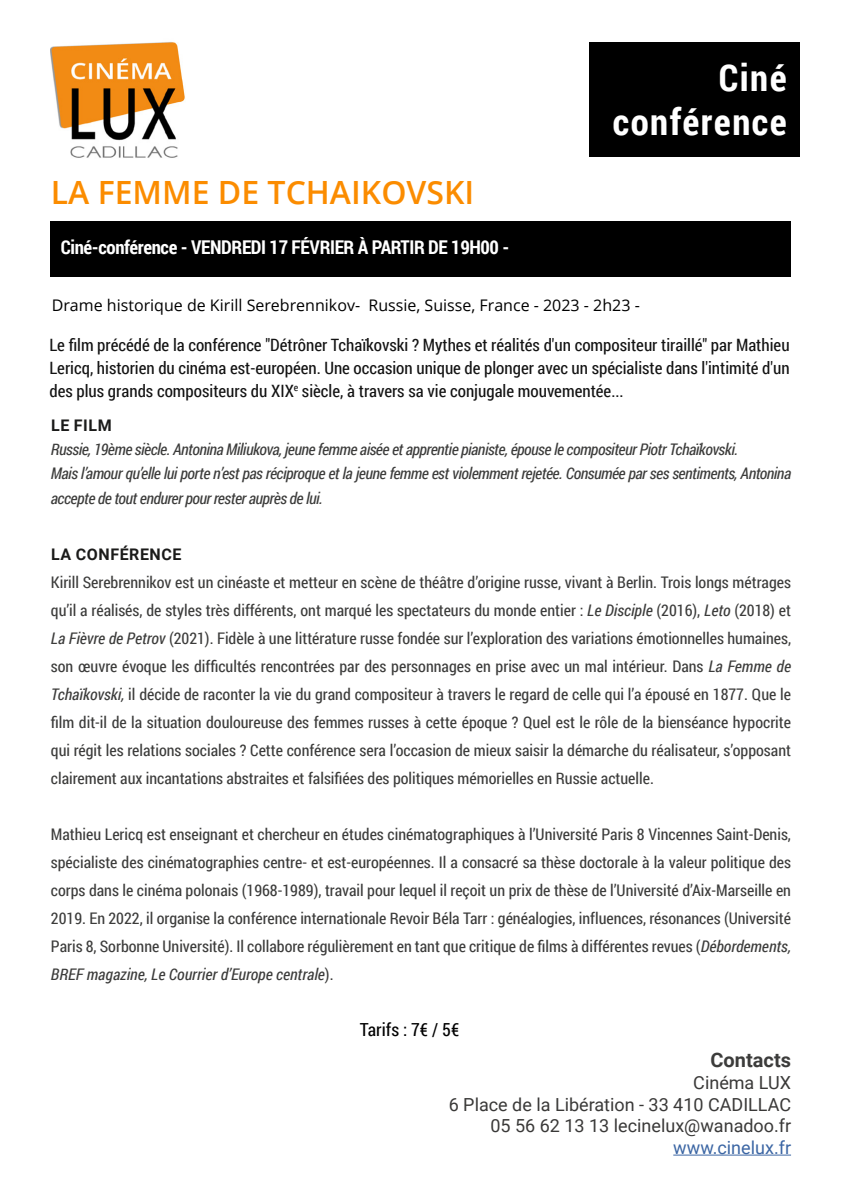
<style>
.page{position:relative;width:842px;height:1191px;background:#fff}
.page>*{position:absolute;margin:0;border:0;box-sizing:border-box;transform-origin:0 0}
.t1{font:700 37px/44px "Roboto Condensed";letter-spacing:.04em;color:#fff;text-align:right}
.t2{font:600 32px "Open Sans";color:#fb8c00}
.t3{font:700 20px "Roboto";color:#3c3c3b}
.t4{font:700 19px "Roboto Condensed";letter-spacing:-.02em;color:#fff}
.t5{font:18px/21.6px "Roboto";color:#3a3938;text-align:right}
.t6{font:18px "Roboto";color:#3c66a4}
.t7{font:18px "Roboto Condensed";color:#000}
.t8{font:17px/23px "Roboto Condensed";color:#131313;text-align:justify}
.t9{font:16px/28px "Roboto Condensed";color:#3c3c3b;text-align:justify}
.t10{font:italic 16px/24px "Roboto Condensed";letter-spacing:-.03em;color:#3c3c3b}
.t11{font:16px "Open Sans";color:#000}
.t12{font:700 16px "Roboto";letter-spacing:.035em;color:#1b1b1a}
.s1{font-style:italic}
</style>
<div class="page">
<img style="left:51px;top:42px;width:134px;height:116px">
<div style="left:51px;top:221px;width:740px;height:55px;background:#000"></div>
<div style="left:590px;top:43px;width:210px;height:114px;background:#000"></div>
<hr style="left:673px;top:1154px;width:118px;height:1px;background:#3c66a4">
<h2 class="t2" style="left:51px;top:170px;width:425px">LA FEMME DE TCHAIKOVSKI</h2>
<p class="t4" style="left:61px;top:234px;width:450px">Ciné-conférence - VENDREDI 17 FÉVRIER À PARTIR DE 19H00 -</p>
<h1 class="t1" style="left:613px;top:54px;width:175px">Ciné conférence</h1>
<p class="t11" style="left:52px;top:294px;width:590px">Drame historique de Kirill Serebrennikov- Russie, Suisse, France - 2023 - 2h23 -</p>
<p class="t8" style="left:49px;top:332px;width:742px">Le film précédé de la conférence "Détrôner Tchaïkovski ? Mythes et réalités d'un compositeur tiraillé" par Mathieu Lericq, historien du cinéma est-européen. Une occasion unique de plonger avec un spécialiste dans l'intimité d'un des plus grands compositeurs du XIX<sup>e</sup> siècle, à travers sa vie conjugale mouvementée...</p>
<p class="t12" style="left:51px;top:414px;width:62px">LE FILM</p>
<p class="t10" style="left:51px;top:436px;width:742px">Russie, 19ème siècle. Antonina Miliukova, jeune femme aisée et apprentie pianiste, épouse le compositeur Piotr Tchaïkovski.<br>Mais l’amour qu’elle lui porte n’est pas réciproque et la jeune femme est violemment rejetée. Consumée par ses sentiments, Antonina</p>
<p class="t10" style="left:51px;top:486px;width:274px">accepte de tout endurer pour rester auprès de lui.</p>
<p class="t12" style="left:51px;top:543px;width:132px">LA CONFÉRENCE</p>
<p class="t9" style="left:51px;top:568px;width:742px">Kirill Serebrennikov est un cinéaste et metteur en scène de théâtre d’origine russe, vivant à Berlin. Trois longs métrages qu’il a réalisés, de styles très différents, ont marqué les spectateurs du monde entier : <span class="s1">Le Disciple</span> (2016), <span class="s1">Leto</span> (2018) et <span class="s1">La Fièvre de Petrov</span> (2021). Fidèle à une littérature russe fondée sur l’exploration des variations émotionnelles humaines, son œuvre évoque les difficultés rencontrées par des personnages en prise avec un mal intérieur. Dans <span class="s1">La Femme de Tchaïkovski,</span> il décide de raconter la vie du grand compositeur à travers le regard de celle qui l’a épousé en 1877. Que le film dit-il de la situation douloureuse des femmes russes à cette époque ? Quel est le rôle de la bienséance hypocrite qui régit les relations sociales ? Cette conférence sera l’occasion de mieux saisir la démarche du réalisateur, s’opposant clairement aux incantations abstraites et falsifiées des politiques mémorielles en Russie actuelle.</p>
<p class="t9" style="left:51px;top:820px;width:742px">Mathieu Lericq est enseignant et chercheur en études cinématographiques à l’Université Paris 8 Vincennes Saint-Denis, spécialiste des cinématographies centre- et est-européennes. Il a consacré sa thèse doctorale à la valeur politique des corps dans le cinéma polonais (1968-1989), travail pour lequel il reçoit un prix de thèse de l’Université d’Aix-Marseille en 2019. En 2022, il organise la conférence internationale Revoir Béla Tarr : généalogies, influences, résonances (Université Paris 8, Sorbonne Université). Il collabore régulièrement en tant que critique de films à différentes revues (<span class="s1">Débordements, BREF magazine, Le Courrier d’Europe centrale</span>).</p>
<p class="t7" style="left:360px;top:1017px;width:101px">Tarifs : 7€ / 5€</p>
<p class="t3" style="left:710px;top:1046px;width:82px">Contacts</p>
<p class="t5" style="left:449px;top:1071px;width:344px">Cinéma LUX<br>6 Place de la Libération - 33 410 CADILLAC<br>05 56 62 13 13 lecinelux@wanadoo.fr</p>
<p class="t6" style="left:673px;top:1134px;width:119px">www.cinelux.fr</p>
</div>
